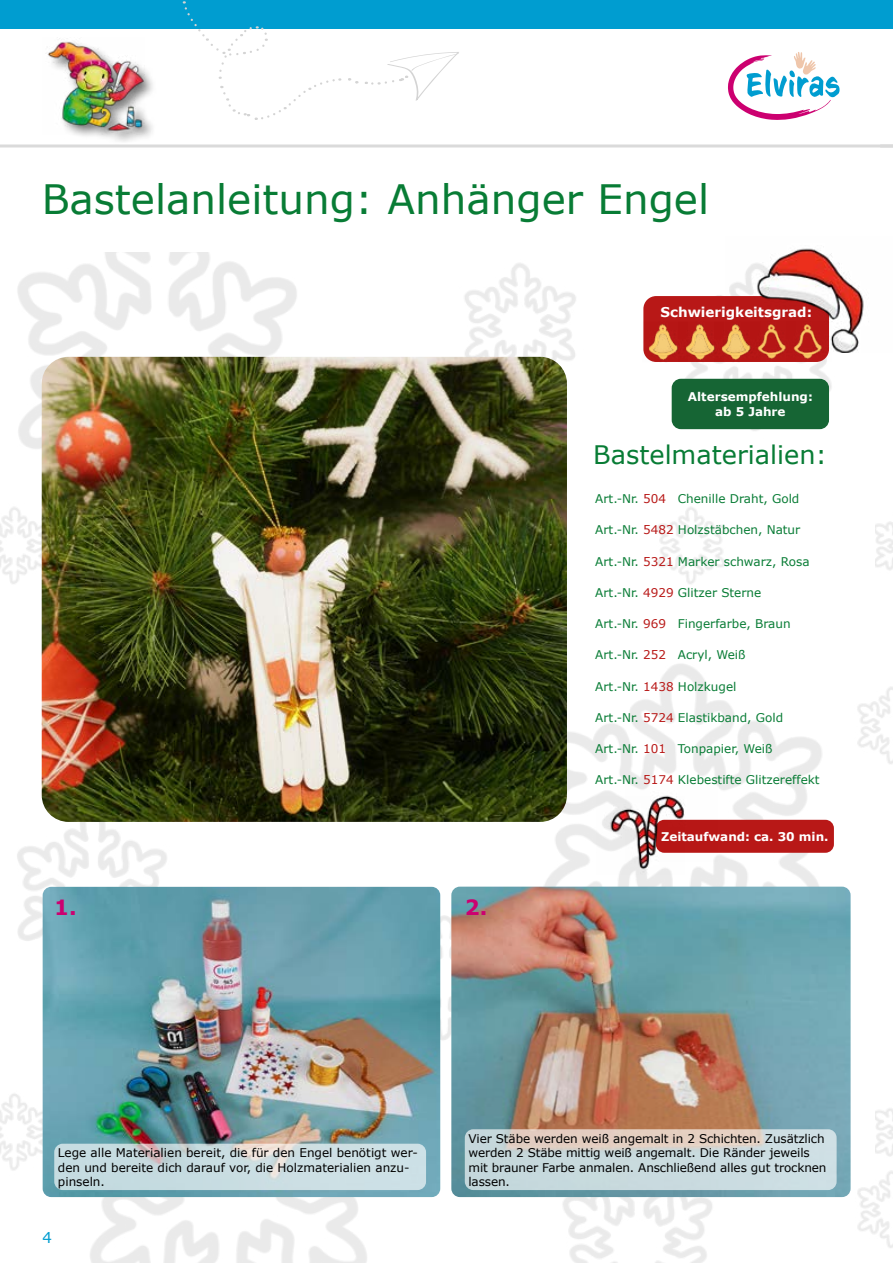
<style>
.page{position:relative;width:893px;height:1263px;background:#fff}
.page>*{position:absolute;margin:0;border:0;box-sizing:border-box;transform-origin:0 0}
.t1{font:40.5px "Verdana";color:#087c35}
.t2{font:25.5px "Verdana";color:#087c35}
.t3{font:700 21px "Verdana";color:#cc0070}
.t4{font:15px "Verdana";color:#009dd0}
.t5{font:700 13.5px "Verdana";color:#fff}
.t6{font:12px "Verdana";color:#087c35}
.t7{font:12px/14.4px "Verdana";letter-spacing:-.01em;color:#000}
.t8{font:700 12px/14.4px "Verdana";color:#fff;text-align:center}
.s1{color:#b81817}
</style>
<div class="page">
<img style="left:0;top:252px;width:876px;height:1011px">
<svg style="left:728px;top:52px;width:112px;height:68px"></svg>
<div style="left:0;top:0;width:893px;height:29px;background:#009dd0"></div>
<svg style="left:182px;top:1px;width:277px;height:119px"></svg>
<hr style="left:0;top:144px;width:893px;height:3px;background:#dadada">
<div style="left:47px;top:39px;width:110px;height:106px;background:#000;opacity:.55"></div>
<img style="left:47px;top:38px;width:98px;height:96px">
<img style="left:876px;top:522px;width:17px;height:726px">
<img style="left:43px;top:887px;width:397px;height:310px">
<img style="left:451px;top:887px;width:400px;height:310px">
<div style="left:643px;top:296px;width:186px;height:66px;background:#b81817;border-radius:13px"></div>
<img style="left:642px;top:322px;width:37px;height:40px">
<img style="left:679px;top:324px;width:36px;height:36px">
<img style="left:715px;top:341px;width:33px;height:19px">
<img style="left:797px;top:352px;width:34px;height:9px">
<img style="left:751px;top:352px;width:31px;height:7px">
<img style="left:725px;top:248px;width:151px;height:104px">
<div style="left:656px;top:820px;width:178px;height:33px;background:#b81817;border-radius:9px"></div>
<img style="left:625px;top:783px;width:93px;height:79px">
<img style="left:597px;top:796px;width:88px;height:79px">
<svg style="left:465px;top:1129px;width:372px;height:61px;background:#ced7d7"></svg>
<svg style="left:54px;top:1144px;width:372px;height:46px;background:#cadce0"></svg>
<img style="left:42px;top:357px;width:525px;height:465px">
<div style="left:672px;top:379px;width:156px;height:49px;background:#166534;border-radius:9px"></div>
<div style="left:672px;top:379px;width:157px;height:50px;border:2px solid #166534;border-radius:9px"></div>
<h1 class="t1" style="left:42px;top:174px;width:669px">Bastelanleitung: Anhänger Engel</h1>
<p class="t5" style="left:661px;top:303px;width:153px">Schwierigkeitsgrad:</p>
<p class="t8" style="left:688px;top:390px;width:126px">Altersempfehlung: ab 5 Jahre</p>
<h2 class="t2" style="left:593px;top:438px;width:235px">Bastelmaterialien:</h2>
<p class="t6" style="left:595px;top:491px;width:206px">Art.-Nr. <span class="s1">504</span> Chenille Draht, Gold</p>
<p class="t6" style="left:595px;top:522px;width:207px">Art.-Nr. <span class="s1">5482</span> Holzstäbchen, Natur</p>
<p class="t6" style="left:595px;top:554px;width:216px">Art.-Nr. <span class="s1">5321</span> Marker schwarz, Rosa</p>
<p class="t6" style="left:595px;top:585px;width:167px">Art.-Nr. <span class="s1">4929</span> Glitzer Sterne</p>
<p class="t6" style="left:595px;top:616px;width:197px">Art.-Nr. <span class="s1">969</span> Fingerfarbe, Braun</p>
<p class="t6" style="left:595px;top:647px;width:152px">Art.-Nr. <span class="s1">252</span> Acryl, Weiß</p>
<p class="t6" style="left:595px;top:679px;width:143px">Art.-Nr. <span class="s1">1438</span> Holzkugel</p>
<p class="t6" style="left:595px;top:710px;width:189px">Art.-Nr. <span class="s1">5724</span> Elastikband, Gold</p>
<p class="t6" style="left:595px;top:741px;width:179px">Art.-Nr. <span class="s1">101</span> Tonpapier, Weiß</p>
<p class="t6" style="left:595px;top:772px;width:226px">Art.-Nr. <span class="s1">5174</span> Klebestifte Glitzereffekt</p>
<h3 class="t3" style="left:54px;top:894px;width:24px">1.</h3>
<h3 class="t3" style="left:465px;top:894px;width:24px">2.</h3>
<p class="t8" style="left:661px;top:829px;width:169px">Zeitaufwand: ca. 30 min.</p>
<p class="t7" style="left:58px;top:1146px;width:362px">Lege alle Materialien bereit, die für den Engel benötigt wer&shy;den und bereite dich darauf vor, die Holzmaterialien anzu&shy;pinseln.</p>
<p class="t4" style="left:43px;top:1228px;width:11px">4</p>
<p class="t7" style="left:468px;top:1131px;width:359px">Vier Stäbe werden weiß angemalt in 2 Schichten. Zusätzlich werden 2 Stäbe mittig weiß angemalt. Die Ränder jeweils mit brauner Farbe anmalen. Anschließend alles gut trocknen lassen.</p>
</div>
